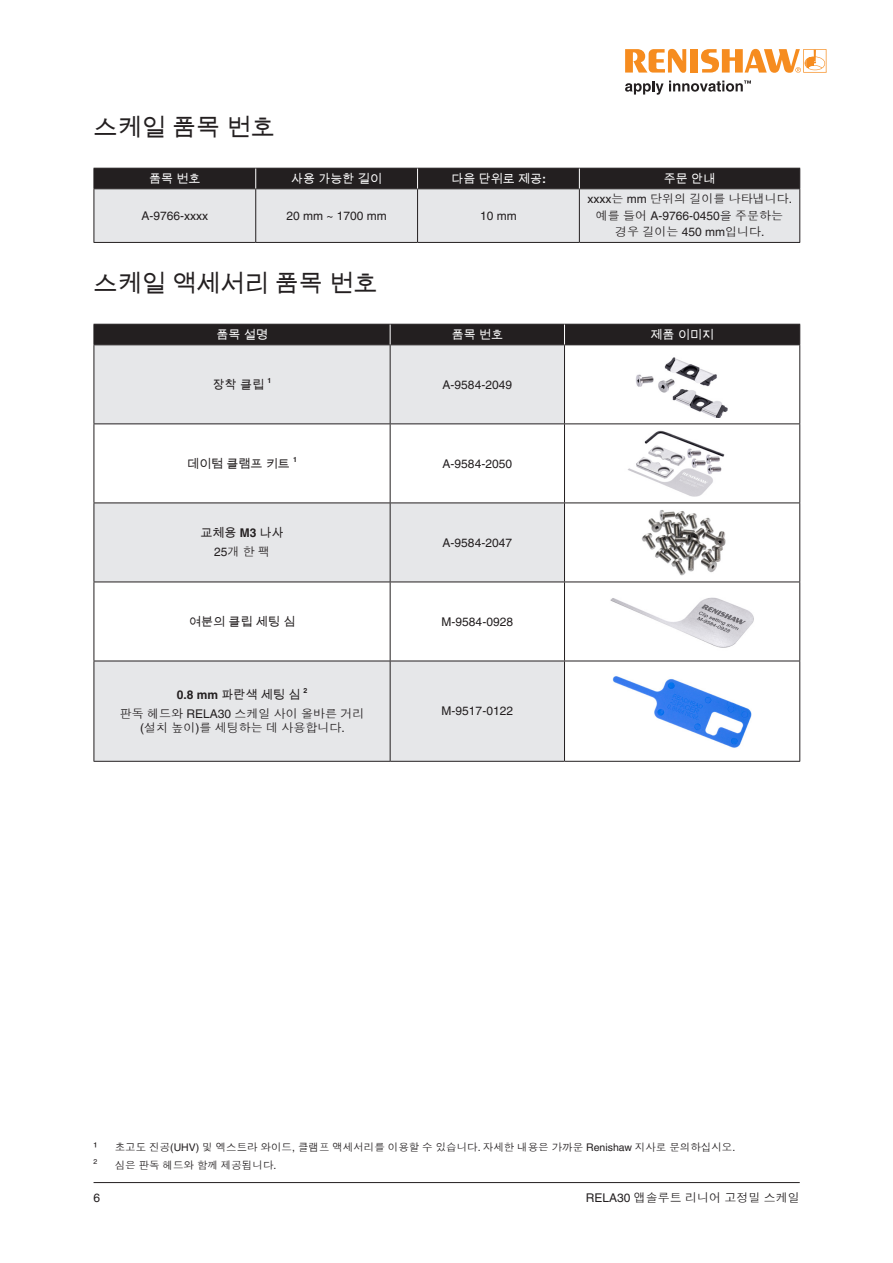
<style>
.page{position:relative;width:893px;height:1263px;background:#fff}
.page>*{position:absolute;margin:0;border:0;box-sizing:border-box;transform-origin:0 0}
.Heading_1__16pt_bold{font:24px "Arial Unicode MS";color:#231f20}
.Figure_annotation_centred{font:12px/16.5px "Dotum Che";color:#231f20;text-align:center}
.Table_body_text_centred{font:12px "Helvetica LT Pro";color:#231f20}
.Table_body_text_centred-2{font:12px/14.4px "Dotum Che";color:#231f20;text-align:center}
.Table_body_text_centred-3{font:12px "Arial Unicode MS";color:#231f20}
.Inside_Table_header_centred{font:12px "Arial Unicode MS";color:#fff}
.Figure_annotation_centred-2{font:12px "Helvetica LT Pro";color:#231f20}
.Footnote{font:12px "Helvetica LT Pro";color:#231f20}
.Footnote-2{font:10.5px "Dotum Che";color:#231f20}
.Table_body_text_centred-4{font:700 7.05px "Helvetica LT Pro";color:#231f20}
.Footnote-3{font:7.05px "Helvetica LT Pro";color:#231f20}
.s1{font-family:"Helvetica LT Pro";font-weight:700}
.s2{font-family:"Helvetica LT Pro"}
</style>
<div class="page">
<hr style="left:94px;top:1182px;width:706px;height:1px;background:#231f20">
<hr style="left:94px;top:242px;width:162px;height:1px;background:#231f20">
<hr style="left:256px;top:242px;width:162px;height:1px;background:#231f20">
<hr style="left:418px;top:242px;width:161px;height:1px;background:#231f20">
<hr style="left:579px;top:242px;width:221px;height:1px;background:#231f20">
<svg style="left:94px;top:168px;width:706px;height:74px;background:#adadae"></svg>
<div style="left:95px;top:345px;width:469px;height:416px;background:#e6e7e9"></div>
<svg style="left:95px;top:424px;width:469px;height:237px"></svg>
<hr style="left:94px;top:345px;width:1px;height:78px;background:#231f20">
<hr style="left:390px;top:345px;width:1px;height:78px;background:#231f20">
<hr style="left:564px;top:345px;width:1px;height:78px;background:#231f20">
<hr style="left:799px;top:345px;width:1px;height:78px;background:#231f20">
<hr style="left:94px;top:423px;width:296px;height:1px;background:#231f20">
<hr style="left:94px;top:424px;width:1px;height:78px;background:#231f20">
<hr style="left:390px;top:423px;width:174px;height:1px;background:#231f20">
<hr style="left:390px;top:424px;width:1px;height:78px;background:#231f20">
<hr style="left:564px;top:423px;width:236px;height:1px;background:#231f20">
<hr style="left:564px;top:424px;width:1px;height:78px;background:#231f20">
<hr style="left:799px;top:424px;width:1px;height:78px;background:#231f20">
<hr style="left:94px;top:502px;width:296px;height:1px;background:#231f20">
<hr style="left:94px;top:503px;width:1px;height:79px;background:#231f20">
<hr style="left:390px;top:502px;width:174px;height:1px;background:#231f20">
<hr style="left:390px;top:503px;width:1px;height:79px;background:#231f20">
<hr style="left:564px;top:502px;width:236px;height:1px;background:#231f20">
<hr style="left:564px;top:503px;width:1px;height:79px;background:#231f20">
<hr style="left:799px;top:503px;width:1px;height:79px;background:#231f20">
<hr style="left:94px;top:582px;width:296px;height:1px;background:#231f20">
<hr style="left:94px;top:582px;width:1px;height:79px;background:#231f20">
<hr style="left:390px;top:582px;width:174px;height:1px;background:#231f20">
<hr style="left:390px;top:582px;width:1px;height:79px;background:#231f20">
<hr style="left:564px;top:582px;width:236px;height:1px;background:#231f20">
<hr style="left:564px;top:582px;width:1px;height:79px;background:#231f20">
<hr style="left:799px;top:582px;width:1px;height:79px;background:#231f20">
<hr style="left:94px;top:661px;width:296px;height:1px;background:#231f20">
<hr style="left:94px;top:661px;width:1px;height:100px;background:#231f20">
<hr style="left:390px;top:661px;width:174px;height:1px;background:#231f20">
<hr style="left:390px;top:661px;width:1px;height:100px;background:#231f20">
<hr style="left:564px;top:661px;width:236px;height:1px;background:#231f20">
<hr style="left:564px;top:661px;width:1px;height:100px;background:#231f20">
<hr style="left:799px;top:661px;width:1px;height:100px;background:#231f20">
<hr style="left:94px;top:761px;width:296px;height:1px;background:#231f20">
<hr style="left:390px;top:761px;width:174px;height:1px;background:#231f20">
<hr style="left:564px;top:761px;width:236px;height:1px;background:#231f20">
<svg style="left:94px;top:324px;width:706px;height:21px;background:#252122"></svg>
<img style="left:636px;top:357px;width:92px;height:61px">
<img style="left:628px;top:430px;width:97px;height:67px">
<img style="left:641px;top:510px;width:85px;height:66px">
<img style="left:610px;top:597px;width:144px;height:51px">
<img style="left:612px;top:676px;width:140px;height:72px">
<svg style="left:625px;top:49px;width:61px;height:24px"></svg>
<div style="left:690px;top:49px;width:8px;height:24px;background:#f68c1f"></div>
<svg style="left:701px;top:49px;width:125px;height:24px"></svg>
<svg style="left:625px;top:80px;width:126px;height:15px"></svg>
<p class="Heading_1__16pt_bold" style="left:94px;top:110px;width:183px">스케일 품목 번호</p>
<p class="Inside_Table_header_centred" style="left:149px;top:170px;width:53px">품목 번호</p>
<p class="Inside_Table_header_centred" style="left:291px;top:170px;width:92px">사용 가능한 길이</p>
<p class="Inside_Table_header_centred" style="left:451px;top:170px;width:96px">다음 단위로 제공<span class="s1">:</span></p>
<p class="Inside_Table_header_centred" style="left:664px;top:170px;width:53px">주문 안내</p>
<p class="Figure_annotation_centred-2" style="left:141px;top:209px;width:68px">A-9766-xxxx</p>
<p class="Figure_annotation_centred-2" style="left:286px;top:209px;width:102px">20 mm ~ 1700 mm</p>
<p class="Figure_annotation_centred-2" style="left:480px;top:209px;width:38px">10 mm</p>
<p class="Figure_annotation_centred" style="left:588px;top:191px;width:206px"><span class="s2">xxxx</span>는 <span class="s2">mm</span> 단위의 길이를 나타냅니다<span class="s2">. </span>예를 들어 <span class="s2">A-9766-0450</span>을 주문하는 경우 길이는 <span class="s2">450 mm</span>입니다<span class="s2">.</span></p>
<p class="Heading_1__16pt_bold" style="left:94px;top:266px;width:286px">스케일 액세서리 품목 번호</p>
<p class="Inside_Table_header_centred" style="left:216px;top:326px;width:53px">품목 설명</p>
<p class="Inside_Table_header_centred" style="left:452px;top:326px;width:53px">품목 번호</p>
<p class="Inside_Table_header_centred" style="left:650px;top:326px;width:65px">제품 이미지</p>
<p class="Table_body_text_centred-3" style="left:213px;top:376px;width:53px">장착 클립</p>
<p class="Table_body_text_centred-4" style="left:267px;top:376px;width:5px">1</p>
<p class="Table_body_text_centred" style="left:443px;top:377px;width:71px">A-9584-2049</p>
<p class="Table_body_text_centred-3" style="left:187px;top:455px;width:104px">데이텀 클램프 키트</p>
<p class="Table_body_text_centred-4" style="left:293px;top:455px;width:5px">1</p>
<p class="Table_body_text_centred" style="left:443px;top:456px;width:71px">A-9584-2050</p>
<p class="Table_body_text_centred-3" style="left:200px;top:524px;width:85px">교체용 <span class="s1">M3</span> 나사</p>
<p class="Table_body_text_centred-2" style="left:214px;top:545px;width:58px"><span class="s2">25</span>개 한 팩</p>
<p class="Table_body_text_centred" style="left:443px;top:536px;width:71px">A-9584-2047</p>
<p class="Table_body_text_centred-3" style="left:189px;top:613px;width:108px">여분의 클립 세팅 심</p>
<p class="Table_body_text_centred" style="left:442px;top:615px;width:73px">M-9584-0928</p>
<p class="Table_body_text_centred-3" style="left:177px;top:686px;width:125px"><span class="s1">0.8 mm</span> 파란색 세팅 심</p>
<p class="Table_body_text_centred-4" style="left:303px;top:687px;width:5px">2</p>
<p class="Table_body_text_centred-2" style="left:120px;top:706px;width:246px">판독 헤드와 <span class="s2">RELA30</span> 스케일 사이 올바른 거리 <span class="s2">(</span>설치 높이<span class="s2">)</span>를 세팅하는 데 사용합니다<span class="s2">.</span></p>
<p class="Table_body_text_centred" style="left:442px;top:704px;width:73px">M-9517-0122</p>
<p class="Footnote" style="left:94px;top:1139px;width:5px">¹</p>
<p class="Footnote-2" style="left:115px;top:1142px;width:622px">초고도 진공<span class="s2">(UHV)</span> 및 엑스트라 와이드<span class="s2">,</span> 클램프 액세서리를 이용할 수 있습니다<span class="s2">.</span> 자세한 내용은 가까운 <span class="s2">Renishaw</span> 지사로 문의하십시오<span class="s2">.</span></p>
<p class="Footnote-3" style="left:94px;top:1157px;width:5px">2</p>
<p class="Footnote-2" style="left:115px;top:1160px;width:163px">심은 판독 헤드와 함께 제공됩니다<span class="s2">.</span></p>
<p class="Table_body_text_centred" style="left:94px;top:1191px;width:8px">6</p>
<p class="Figure_annotation_centred" style="left:586px;top:1189px;width:216px"><span class="s2">RELA30</span> 앱솔루트 리니어 고정밀 스케일</p>
</div>
